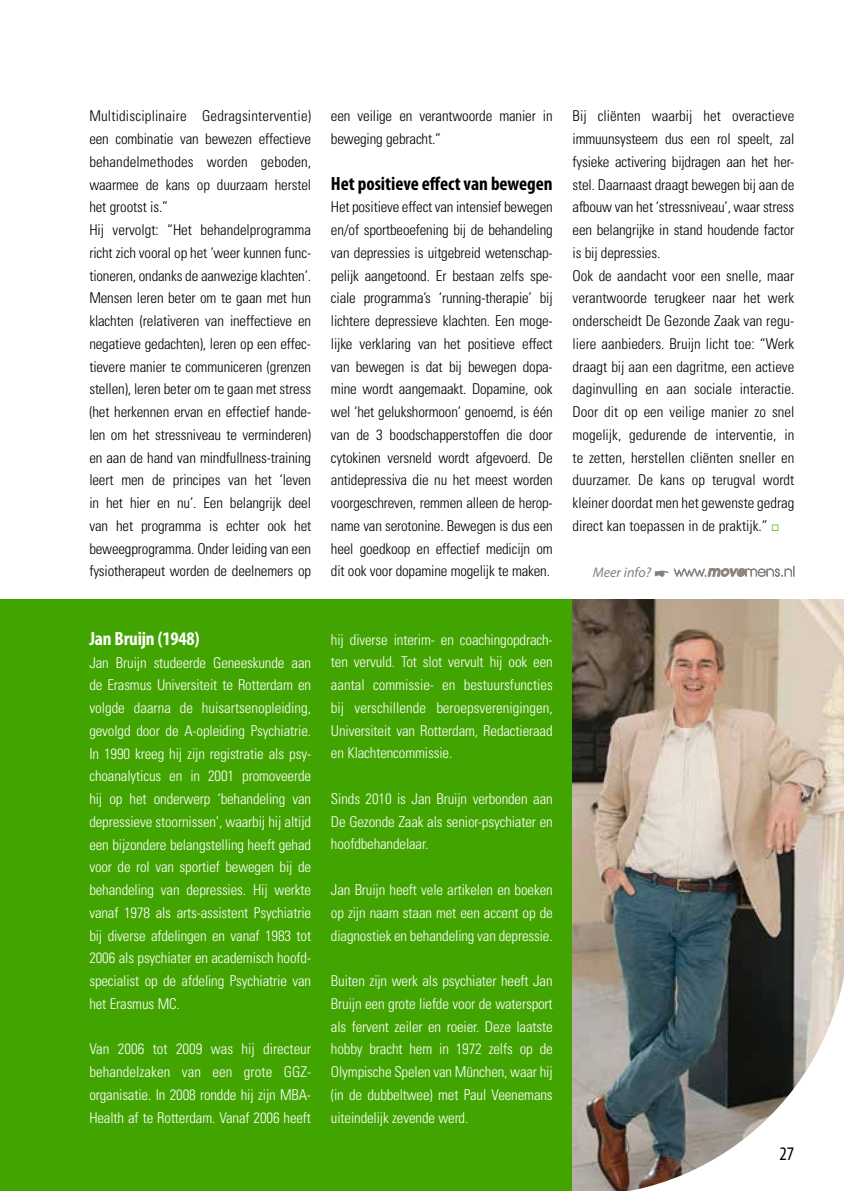
<style>
.page{position:relative;width:844px;height:1191px;background:#fff}
.page>*{position:absolute;margin:0;border:0;box-sizing:border-box;transform-origin:0 0}
.t1{font:700 condensed 19.25px "Myriad Pro";color:#000}
.t2{font:700 condensed 19.25px "Myriad Pro";letter-spacing:-.01em;color:#fff}
.t3{font:condensed 19.25px "Myriad Pro";color:#000}
.t4{font:300 condensed 14.88px/22.8px "Univers";letter-spacing:-.01em;color:#000}
.t5{font:300 condensed 14.88px/22.8px "Univers";letter-spacing:-.01em;color:#fff;text-align:justify}
.t6{font:italic 14px "Myriad Pro";color:#857f7a}
.s1{font-family:"European Pi Three";font-weight:400;font-stretch:normal;color:#42a400}
</style>
<div class="page">
<div style="left:0;top:599px;width:572px;height:592px;background:#42a400"></div>
<img style="left:572px;top:599px;width:271px;height:251px">
<img style="left:572px;top:850px;width:271px;height:341px">
<svg style="left:673px;top:566px;width:121px;height:10px"></svg>
<p class="t4" style="left:89px;top:105px;width:223px">Multidisciplinaire Gedragsinterventie) een combinatie van bewezen effectieve behandelmethodes worden geboden, waarmee de kans op duurzaam herstel het grootst is.”<br>Hij vervolgt: “Het behandelprogramma richt zich vooral op het ‘weer kunnen func&shy;tioneren, ondanks de aanwezige klachten’.<br>Mensen leren beter om te gaan met hun klachten (relativeren van ineffectieve en negatieve gedachten), leren op een effec&shy;tievere manier te communiceren (grenzen stellen), leren beter om te gaan met stress (het herkennen ervan en effectief hande&shy;len om het stressniveau te verminderen) en aan de hand van mindfullness-training leert men de principes van het ‘leven in het hier en nu’. Een belangrijk deel van het programma is echter ook het beweegprogramma. Onder leiding van een fysiotherapeut worden de deelnemers op</p>
<p class="t4" style="left:331px;top:105px;width:223px">een veilige en verantwoorde manier in beweging gebracht.”</p>
<p class="t1" style="left:331px;top:171px;width:223px">Het positieve effect van bewegen</p>
<p class="t4" style="left:331px;top:196px;width:223px;text-align:justify">Het positieve effect van intensief bewegen en/of sportbeoefening bij de behandeling van depressies is uitgebreid wetenschap&shy;pelijk aangetoond. Er bestaan zelfs spe&shy;ciale programma’s ‘running-therapie’ bij lichtere depressieve klachten. Een moge&shy;lijke verklaring van het positieve effect van bewegen is dat bij bewegen dopa&shy;mine wordt aangemaakt. Dopamine, ook wel ‘het gelukshormoon’ genoemd, is één van de 3 boodschapperstoffen die door cytokinen versneld wordt afgevoerd. De antidepressiva die nu het meest worden voorgeschreven, remmen alleen de herop&shy;name van serotonine. Bewegen is dus een heel goedkoop en effectief medicijn om dit ook voor dopamine mogelijk te maken.</p>
<p class="t4" style="left:572px;top:105px;width:223px">Bij cliënten waarbij het overactieve immuunsysteem dus een rol speelt, zal fysieke activering bijdragen aan het her&shy;stel. Daarnaast draagt bewegen bij aan de afbouw van het ‘stressniveau’, waar stress een belangrijke in stand houdende factor is bij depressies.<br>Ook de aandacht voor een snelle, maar verantwoorde terugkeer naar het werk onderscheidt De Gezonde Zaak van regu&shy;liere aanbieders. Bruijn licht toe: “Werk draagt bij aan een dagritme, een actieve daginvulling en aan sociale interactie.<br>Door dit op een veilige manier zo snel mogelijk, gedurende de interventie, in te zetten, herstellen cliënten sneller en duurzamer. De kans op terugval wordt kleiner doordat men het gewenste gedrag direct kan toepassen in de praktijk.” <span class="s1">j</span></p>
<p class="t6" style="left:592px;top:563px;width:60px">Meer info?</p>
<p class="t2" style="left:89px;top:626px;width:112px">Jan Bruijn (1948)</p>
<p class="t5" style="left:89px;top:651px;width:223px">Jan Bruijn studeerde Geneeskunde aan de Erasmus Universiteit te Rotterdam en volgde daarna de huisartsenopleiding, gevolgd door de A-opleiding Psychiatrie.<br>In 1990 kreeg hij zijn registratie als psy&shy;choanalyticus en in 2001 promoveerde hij op het onderwerp ‘behandeling van depressieve stoornissen’, waarbij hij altijd een bijzondere belangstelling heeft gehad voor de rol van sportief bewegen bij de behandeling van depressies. Hij werkte vanaf 1978 als arts-assistent Psychiatrie bij diverse afdelingen en vanaf 1983 tot 2006 als psychiater en academisch hoofd&shy;specialist op de afdeling Psychiatrie van het Erasmus MC.</p>
<p class="t5" style="left:89px;top:1037px;width:223px">Van 2006 tot 2009 was hij directeur behandelzaken van een grote GGZ&shy;organisatie. In 2008 rondde hij zijn MBA-Health af te Rotterdam. Vanaf 2006 heeft</p>
<p class="t5" style="left:331px;top:628px;width:223px">hij diverse interim- en coachingopdrach&shy;ten vervuld. Tot slot vervult hij ook een aantal commissie- en bestuursfuncties bij verschillende beroepsverenigingen, Universiteit van Rotterdam, Redactieraad en Klachtencommissie.</p>
<p class="t5" style="left:331px;top:787px;width:223px">Sinds 2010 is Jan Bruijn verbonden aan De Gezonde Zaak als senior-psychiater en hoofdbehandelaar.</p>
<p class="t5" style="left:331px;top:878px;width:223px">Jan Bruijn heeft vele artikelen en boeken op zijn naam staan met een accent op de diagnostiek en behandeling van depressie.</p>
<p class="t5" style="left:331px;top:969px;width:223px">Buiten zijn werk als psychiater heeft Jan Bruijn een grote liefde voor de watersport als fervent zeiler en roeier. Deze laatste hobby bracht hem in 1972 zelfs op de Olympische Spelen van München, waar hij (in de dubbeltwee) met Paul Veenemans uiteindelijk zevende werd.</p>
<p class="t3" style="left:779px;top:1142px;width:16px">27</p>
</div>
